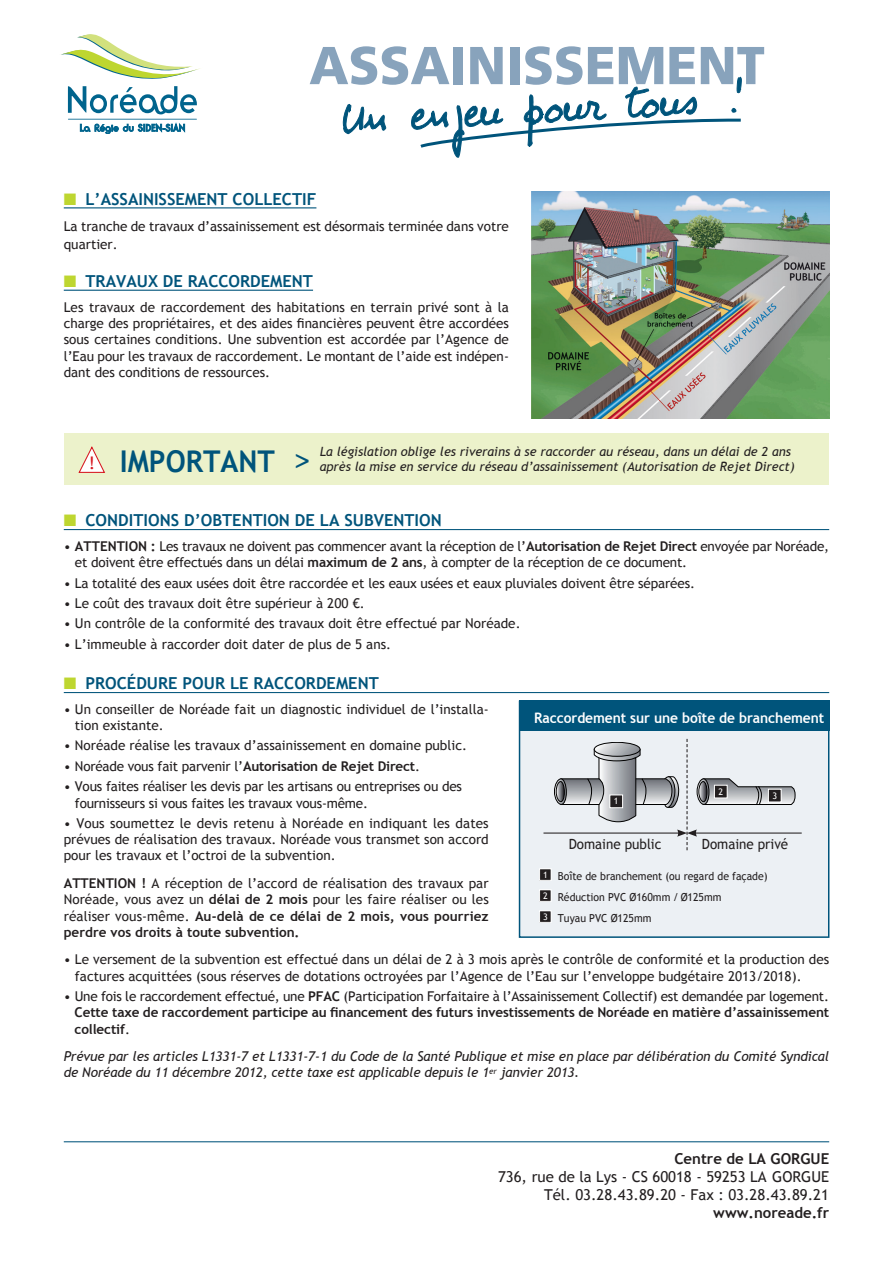
<style>
.page{position:relative;width:893px;height:1263px;background:#fff}
.page>*{position:absolute;margin:0;border:0;box-sizing:border-box;transform-origin:0 0}
.t1{font:56.7px "Olivier Derock";color:#00547b;scale:.95 1}
.t2{font:900 53.25px "Frutiger";color:#88a3bc;scale:.95 1}
.t3{font:700 30px "Trebuchet MS";color:#00547b;scale:.95 1}
.t4{font:16.95px "Trebuchet MS";color:#d7171f}
.t5{font:700 16.5px "Trebuchet MS";color:#00547b}
.t6{font:15px "Trebuchet MS";color:#231f20}
.t7{font:700 15px "Trebuchet MS";color:#231f20}
.t8{font:700 14.55px "Trebuchet MS";letter-spacing:-.005em;color:#fff;scale:.95 1}
.t9{font:14.1px "Trebuchet MS";color:#231f20;scale:.95 1}
.t10{font:13.5px/16.2px "Trebuchet MS";color:#231f20}
.t11{font:700 13.5px/16.2px "Trebuchet MS";letter-spacing:-.01em;color:#231f20;text-align:justify}
.t12{font:italic 13.5px/16.2px "Trebuchet MS";letter-spacing:-.01em;color:#231f20}
.t13{font:italic 12.75px "Trebuchet MS";color:#231f20}
.t14{font:11.1px "Trebuchet MS";color:#231f20;scale:.95 1}
.t15{font:9px "Trebuchet MS";color:#fff}
.s1{color:#bed630}
.s2{font-weight:400;font-size:34.95px}
.s3{font-weight:700}
.s4{font-weight:400}
</style>
<div class="page">
<hr style="left:64px;top:207px;width:252px;height:1px;background:#00547b">
<hr style="left:64px;top:290px;width:249px;height:1px;background:#00547b">
<hr style="left:64px;top:529px;width:765px;height:1px;background:#00547b">
<hr style="left:64px;top:692px;width:765px;height:1px;background:#00547b">
<img style="left:532px;top:191px;width:297px;height:227px">
<svg style="left:342px;top:104px;width:44px;height:31px"></svg>
<svg style="left:411px;top:76px;width:331px;height:82px"></svg>
<hr style="left:68px;top:119px;width:129px;height:1px;background:#00648d">
<svg style="left:61px;top:34px;width:139px;height:45px"></svg>
<svg style="left:68px;top:86px;width:129px;height:29px"></svg>
<svg style="left:80px;top:123px;width:105px;height:11px"></svg>
<hr style="left:64px;top:1141px;width:765px;height:1px;background:#00547b">
<div style="left:65px;top:434px;width:764px;height:51px;background:#ecf2cb"></div>
<svg style="left:78px;top:446px;width:27px;height:27px"></svg>
<div style="left:519px;top:701px;width:310px;height:237px;background:#ecf0f4;border:2px solid #00547b"></div>
<div style="left:519px;top:701px;width:310px;height:30px;background:#00547b"></div>
<div style="left:540px;top:869px;width:11px;height:11px;background:#231f20"></div>
<div style="left:539px;top:868px;width:12px;height:13px;border:1px solid #fff"></div>
<div style="left:540px;top:890px;width:11px;height:11px;background:#231f20"></div>
<div style="left:539px;top:889px;width:12px;height:13px;border:1px solid #fff"></div>
<div style="left:540px;top:911px;width:11px;height:11px;background:#231f20"></div>
<div style="left:539px;top:910px;width:12px;height:13px;border:1px solid #fff"></div>
<hr style="left:543px;top:832px;width:136px;height:1px;background:#231f20">
<hr style="left:695px;top:832px;width:107px;height:1px;background:#231f20">
<svg style="left:554px;top:738px;width:241px;height:112px"></svg>
<p class="t2" style="left:309px;top:33px;width:481px">ASSAINISSEMENT</p>
<p class="t1" style="left:337px;top:77px;width:428px;rotate:-3deg">Un enjeu pour tous!</p>
<p class="t5" style="left:64px;top:189px;width:254px"><span class="s1">■</span> L’ASSAINISSEMENT COLLECTIF</p>
<p class="t10" style="left:64px;top:218px;width:447px;line-height:18px">La tranche de travaux d’assainissement est désormais terminée dans votre quartier.</p>
<p class="t5" style="left:64px;top:271px;width:251px"><span class="s1">■</span> TRAVAUX DE RACCORDEMENT</p>
<p class="t10" style="left:64px;top:299px;width:447px;text-align:justify">Les travaux de raccordement des habitations en terrain privé sont à la charge des propriétaires, et des aides financières peuvent être accordées sous certaines conditions. Une subvention est accordée par l’Agence de l’Eau pour les travaux de raccordement. Le montant de l’aide est indépen&shy;dant des conditions de ressources.</p>
<p class="t3" style="left:120px;top:442px;width:203px">IMPORTANT <span class="s2">&gt;</span></p>
<p class="t13" style="left:320px;top:444px;width:473px">La législation oblige les riverains à se raccorder au réseau, dans un délai de 2 ans</p>
<p class="t4" style="left:89px;top:453px;width:8px">!</p>
<p class="t13" style="left:320px;top:459px;width:476px">après la mise en service du réseau d’assainissement (Autorisation de Rejet Direct)</p>
<p class="t5" style="left:64px;top:510px;width:380px"><span class="s1">■</span> CONDITIONS D’OBTENTION DE LA SUBVENTION</p>
<p class="t10" style="left:75px;top:538px;width:756px;text-indent:-11px">• <span class="s3">ATTENTION :</span> Les travaux ne doivent pas commencer avant la réception de l’<span class="s3">Autorisation de Rejet Direct</span> envoyée par Noréade, et doivent être effectués dans un délai <span class="s3">maximum de 2 ans</span>, à compter de la réception de ce document.</p>
<p class="t10" style="left:64px;top:575px;width:633px">• La totalité des eaux usées doit être raccordée et les eaux usées et eaux pluviales doivent être séparées.</p>
<p class="t10" style="left:64px;top:595px;width:302px">• Le coût des travaux doit être supérieur à 200 €.</p>
<p class="t10" style="left:64px;top:616px;width:458px">• Un contrôle de la conformité des travaux doit être effectué par Noréade.</p>
<p class="t10" style="left:64px;top:636px;width:329px">• L’immeuble à raccorder doit dater de plus de 5 ans.</p>
<p class="t5" style="left:64px;top:673px;width:317px"><span class="s1">■</span> PROCÉDURE POUR LE RACCORDEMENT</p>
<p class="t10" style="left:75px;top:701px;width:415px;text-indent:-11px">• Un conseiller de Noréade fait un diagnostic individuel de l’installa&shy;tion existante.</p>
<p class="t10" style="left:64px;top:738px;width:405px">• Noréade réalise les travaux d’assainissement en domaine public.</p>
<p class="t10" style="left:64px;top:758px;width:358px">• Noréade vous fait parvenir l’<span class="s3">Autorisation de Rejet Direct</span>.</p>
<p class="t10" style="left:75px;top:779px;width:389px;text-indent:-11px">• Vous faites réaliser les devis par les artisans ou entreprises ou des fournisseurs si vous faites les travaux vous-même.</p>
<p class="t10" style="left:64px;top:815px;width:426px;text-align:justify">• Vous soumettez le devis retenu à Noréade en indiquant les dates prévues de réalisation des travaux. Noréade vous transmet son accord pour les travaux et l’octroi de la subvention.</p>
<p class="t10" style="left:64px;top:875px;width:426px;text-align:justify"><span class="s3">ATTENTION !</span> A réception de l’accord de réalisation des travaux par Noréade, vous avez un <span class="s3">délai de 2 mois</span> pour les faire réaliser ou les réaliser vous-même. <span class="s3">Au-delà de ce délai de 2 mois, vous pourriez perdre vos droits à toute subvention.</span></p>
<p class="t10" style="left:75px;top:952px;width:756px;text-indent:-11px">• Le versement de la subvention est effectué dans un délai de 2 à 3 mois après le contrôle de conformité et la production des factures acquittées (sous réserves de dotations octroyées par l’Agence de l’Eau sur l’enveloppe budgétaire 2013/2018).</p>
<p class="t11" style="left:75px;top:988px;width:756px;text-indent:-11px"><span class="s4">• Une fois le raccordement effectué, une</span> PFAC <span class="s4">(Participation Forfaitaire à l’Assainissement Collectif) est demandée par logement.<br></span>Cette taxe de raccordement participe au financement des futurs investissements de Noréade en matière d’assainissement collectif<span class="s4">.</span></p>
<p class="t12" style="left:64px;top:1048px;width:767px">Prévue par les articles L1331-7 et L1331-7-1 du Code de la Santé Publique et mise en place par délibération du Comité Syndical de Noréade du 11 décembre 2012, cette taxe est applicable depuis le 1<sup>er</sup> janvier 2013.</p>
<p class="t8" style="left:534px;top:708px;width:307px">Raccordement sur une boîte de branchement</p>
<p class="t15" style="left:718px;top:786px;width:6px">2</p>
<p class="t15" style="left:772px;top:790px;width:6px">3</p>
<p class="t15" style="left:614px;top:796px;width:6px">1</p>
<p class="t9" style="left:569px;top:836px;width:99px">Domaine public</p>
<p class="t9" style="left:702px;top:836px;width:92px">Domaine privé</p>
<p class="t15" style="left:543px;top:869px;width:6px">1</p>
<p class="t14" style="left:558px;top:869px;width:222px">Boîte de branchement (ou regard de façade)</p>
<p class="t15" style="left:543px;top:890px;width:6px">2</p>
<p class="t14" style="left:558px;top:890px;width:174px">Réduction PVC Ø160mm / Ø125mm</p>
<p class="t15" style="left:543px;top:911px;width:6px">3</p>
<p class="t14" style="left:558px;top:911px;width:100px">Tuyau PVC Ø125mm</p>
<p class="t7" style="left:674px;top:1149px;width:156px">Centre de LA GORGUE</p>
<p class="t6" style="left:498px;top:1168px;width:333px">736, rue de la Lys - CS 60018 - 59253 LA GORGUE</p>
<p class="t6" style="left:544px;top:1186px;width:286px">Tél. 03.28.43.89.20 - Fax : 03.28.43.89.21</p>
<p class="t7" style="left:713px;top:1203px;width:117px">www.noreade.fr</p>
</div>
